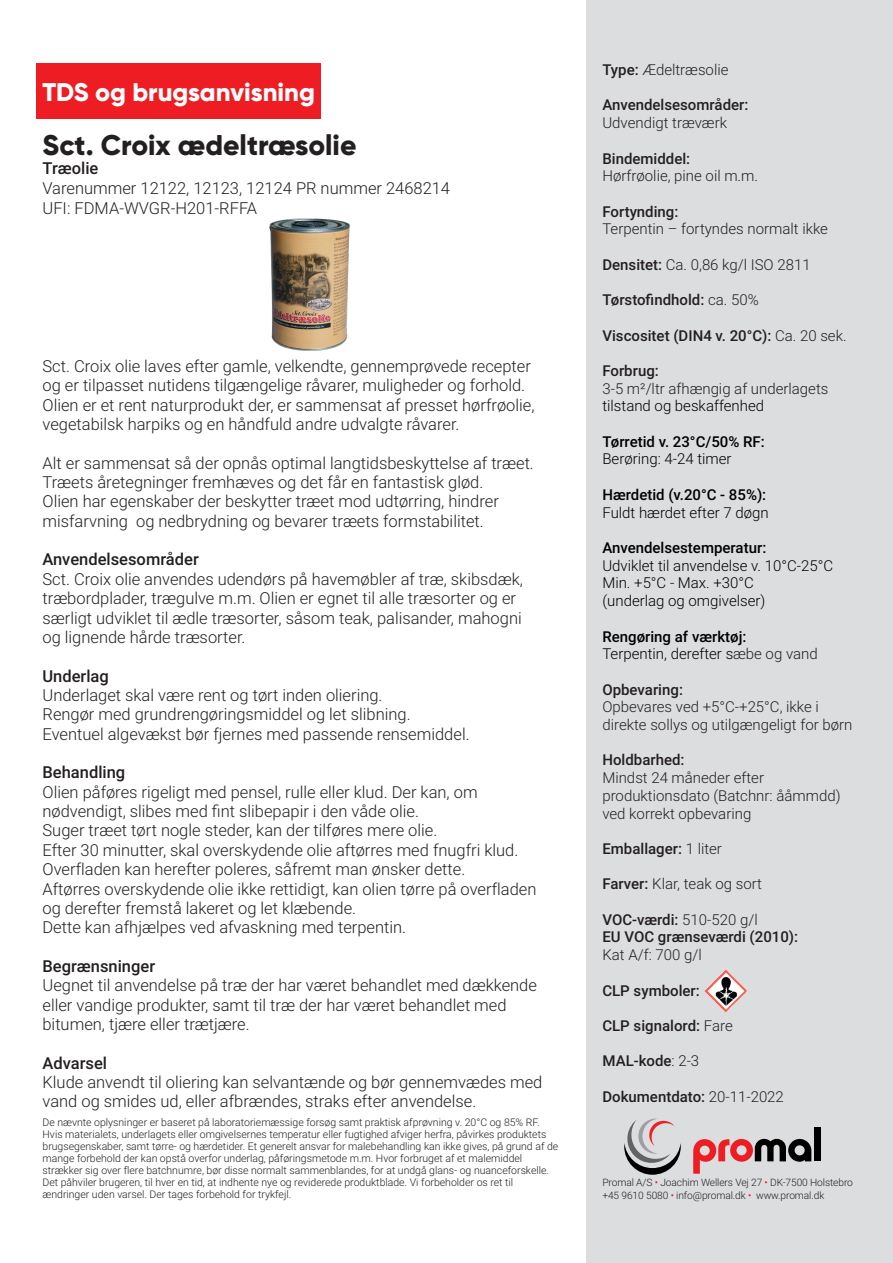
<style>
.page{position:relative;width:893px;height:1263px;background:#fff}
.page>*{position:absolute;margin:0;border:0;box-sizing:border-box;transform-origin:0 0}
.t1{font:800 28.5px "Gilroy";color:#231f20}
.t2{font:800 25.5px "Gilroy";color:#fff}
.t3{font:300 16.5px/19.4px "Roboto";color:#231f20}
.t4{font:500 16.5px "Roboto";color:#231f20}
.t5{font:300 15px/17.7px "Roboto";color:#231f20}
.t6{font:500 15px/17.7px "Roboto";color:#231f20}
.t7{font:300 15px/17.7px "Roboto";color:#000}
.t8{font:500 15px/17.7px "Roboto";color:#000}
.t9{font:300 10.5px/12px "Roboto";color:#231f20}
.t10{font:300 10.2px/12.6px "Roboto";letter-spacing:-.01em;color:#231f20}
.s1{font-weight:500}
.s2{font-weight:300}
.s3{font-weight:300;color:#231f20}
.s4{color:#ee1d23}
</style>
<div class="page">
<div style="left:587px;top:0;width:306px;height:1263px;background:#dcdddf"></div>
<div style="left:36px;top:64px;width:285px;height:55px;background:#ee1d23"></div>
<svg style="left:693px;top:1139px;width:118px;height:35px"></svg>
<div style="left:814px;top:1127px;width:7px;height:34px;background:#000"></div>
<svg style="left:624px;top:1118px;width:57px;height:57px"></svg>
<img style="left:269px;top:218px;width:81px;height:133px">
<img style="left:705px;top:970px;width:42px;height:42px">
<h2 class="t2" style="left:43px;top:76px;width:274px">TDS og brugsanvisning</h2>
<h1 class="t1" style="left:43px;top:127px;width:315px">Sct. Croix ædeltræsolie</h1>
<p class="t4" style="left:43px;top:157px;width:57px">Træolie</p>
<p class="t3" style="left:43px;top:178px;width:409px;line-height:19.8px">Varenummer 12122, 12123, 12124 PR nummer 2468214<br>UFI: FDMA-WVGR-H201-RFFA</p>
<p class="t3" style="left:43px;top:356px;width:494px">Sct. Croix olie laves efter gamle, velkendte, gennemprøvede recepter og er tilpasset nutidens tilgængelige råvarer, muligheder og forhold.<br>Olien er et rent naturprodukt der, er sammensat af presset hørfrøolie, vegetabilsk harpiks og en håndfuld andre udvalgte råvarer.</p>
<p class="t3" style="left:43px;top:452px;width:493px">Alt er sammensat så der opnås optimal langtidsbeskyttelse af træet.<br>Træets åretegninger fremhæves og det får en fantastisk glød.<br>Olien har egenskaber der beskytter træet mod udtørring, hindrer misfarvning og nedbrydning og bevarer træets formstabilitet.</p>
<p class="t4" style="left:43px;top:548px;width:158px">Anvendelsesområder</p>
<p class="t3" style="left:43px;top:569px;width:482px">Sct. Croix olie anvendes udendørs på havemøbler af træ, skibsdæk, træbordplader, trægulve m.m. Olien er egnet til alle træsorter og er særligt udviklet til ædle træsorter, såsom teak, palisander, mahogni og lignende hårde træsorter.</p>
<p class="t4" style="left:43px;top:664px;width:68px">Underlag</p>
<p class="t3" style="left:43px;top:685px;width:429px">Underlaget skal være rent og tørt inden oliering.<br>Rengør med grundrengøringsmiddel og let slibning.<br>Eventuel algevækst bør fjernes med passende rensemiddel.</p>
<p class="t4" style="left:43px;top:761px;width:84px">Behandling</p>
<p class="t3" style="left:43px;top:781px;width:495px">Olien påføres rigeligt med pensel, rulle eller klud. Der kan, om nødvendigt, slibes med fint slibepapir i den våde olie.<br>Suger træet tørt nogle steder, kan der tilføres mere olie.<br>Efter 30 minutter, skal overskydende olie aftørres med fnugfri klud.<br>Overfladen kan herefter poleres, såfremt man ønsker dette.<br>Aftørres overskydende olie ikke rettidigt, kan olien tørre på overfladen og derefter fremstå lakeret og let klæbende.<br>Dette kan afhjælpes ved afvaskning med terpentin.</p>
<p class="t4" style="left:43px;top:954px;width:114px">Begrænsninger</p>
<p class="t3" style="left:43px;top:975px;width:496px">Uegnet til anvendelse på træ der har været behandlet med dækkende eller vandige produkter, samt til træ der har været behandlet med bitumen, tjære eller trætjære.</p>
<p class="t4" style="left:43px;top:1051px;width:66px">Advarsel</p>
<p class="t3" style="left:43px;top:1072px;width:501px">Klude anvendt til oliering kan selvantænde og bør gennemvædes med vand og smides ud, eller afbrændes, straks efter anvendelse.</p>
<p class="t9" style="left:43px;top:1116px;width:517px">De nævnte oplysninger er baseret på laboratoriemæssige forsøg samt praktisk afprøvning v. 20°C og 85% RF.<br>Hvis materialets, underlagets eller omgivelsernes temperatur eller fugtighed afviger herfra, påvirkes produktets brugsegenskaber, samt tørre- og hærdetider. Et generelt ansvar for malebehandling kan ikke gives, på grund af de mange forbehold der kan opstå overfor underlag, påføringsmetode m.m. Hvor forbruget af et malemiddel strækker sig over flere batchnumre, bør disse normalt sammenblandes, for at undgå glans- og nuanceforskelle.<br>Det påhviler brugeren, til hver en tid, at indhente nye og reviderede produktblade. Vi forbeholder os ret til ændringer uden varsel. Der tages forbehold for trykfejl.</p>
<p class="t5" style="left:602px;top:60px;width:128px"><span class="s1">Type:</span> Ædeltræsolie</p>
<p class="t6" style="left:602px;top:96px;width:148px">Anvendelsesområder:</p>
<p class="t5" style="left:602px;top:113px;width:126px">Udvendigt træværk</p>
<p class="t6" style="left:602px;top:149px;width:89px">Bindemiddel:</p>
<p class="t5" style="left:602px;top:166px;width:157px">Hørfrøolie, pine oil m.m.</p>
<p class="t6" style="left:602px;top:202px;width:78px">Fortynding:</p>
<p class="t5" style="left:602px;top:220px;width:227px">Terpentin – fortyndes normalt ikke</p>
<p class="t5" style="left:602px;top:255px;width:210px"><span class="s1">Densitet:</span> Ca. 0,86 kg/l ISO 2811</p>
<p class="t6" style="left:602px;top:290px;width:158px">Tørstofindhold: <span class="s2">ca. 50%</span></p>
<p class="t6" style="left:602px;top:326px;width:246px">Viscositet (DIN4 v. 20°C): <span class="s2">Ca. 20 sek.</span></p>
<p class="t6" style="left:602px;top:361px;width:58px">Forbrug:</p>
<p class="t5" style="left:602px;top:379px;width:228px">3-5 m²/ltr afhængig af underlagets</p>
<p class="t7" style="left:602px;top:397px;width:163px">tilstand og beskaffenhed</p>
<p class="t8" style="left:602px;top:432px;width:164px">Tørretid v. 23°C/50% RF:</p>
<p class="t7" style="left:602px;top:450px;width:131px">Berøring: 4-24 timer</p>
<p class="t8" style="left:602px;top:485px;width:165px">Hærdetid (v.20°C - 85%):</p>
<p class="t7" style="left:602px;top:503px;width:168px">Fuldt hærdet efter 7 døgn</p>
<p class="t8" style="left:602px;top:538px;width:165px">Anvendelsestemperatur:</p>
<p class="t7" style="left:602px;top:556px;width:232px">Udviklet til anvendelse v. 10°C-25°C<br>Min. +5°C - Max. +30°C<br>(underlag og omgivelser)</p>
<p class="t8" style="left:602px;top:627px;width:217px">Rengøring af værktøj:<br><span class="s2">Terpentin, derefter s</span><span class="s3">æbe og vand</span></p>
<p class="t6" style="left:602px;top:680px;width:82px">Opbevaring:</p>
<p class="t5" style="left:602px;top:697px;width:251px">Opbevares ved +5°C-+25°C, ikke i direkte sollys og utilgængeligt for børn</p>
<p class="t6" style="left:602px;top:751px;width:84px">Holdbarhed:</p>
<p class="t5" style="left:602px;top:768px;width:240px">Mindst 24 måneder efter produktionsdato (Batchnr: ååmmdd) ved korrekt opbevaring</p>
<p class="t6" style="left:602px;top:839px;width:121px">Emballager: <span class="s2">1 liter</span></p>
<p class="t5" style="left:602px;top:874px;width:161px"><span class="s1">Farver:</span> Klar, teak og sort</p>
<p class="t6" style="left:602px;top:910px;width:197px">VOC-værdi: <span class="s2">510-520 g/l<br></span>EU VOC grænseværdi (2010):</p>
<p class="t5" style="left:602px;top:945px;width:101px">Kat A/f: 700 g/l</p>
<p class="t6" style="left:602px;top:981px;width:99px">CLP symboler:</p>
<p class="t6" style="left:602px;top:1016px;width:132px">CLP signalord: <span class="s2">Fare</span></p>
<p class="t6" style="left:602px;top:1051px;width:98px">MAL-kode<span class="s2">: 2-3</span></p>
<p class="t6" style="left:602px;top:1087px;width:183px">Dokumentdato: <span class="s2">20-11-2022</span></p>
<p class="t10" style="left:602px;top:1175px;width:252px">Promal A/S <span class="s4">•</span> Joachim Wellers Vej 27 <span class="s4">•</span> DK-7500 Holstebro +45 9610 5080 <span class="s4">•</span> info@promal.dk <span class="s4">•</span> www.promal.dk</p>
</div>
